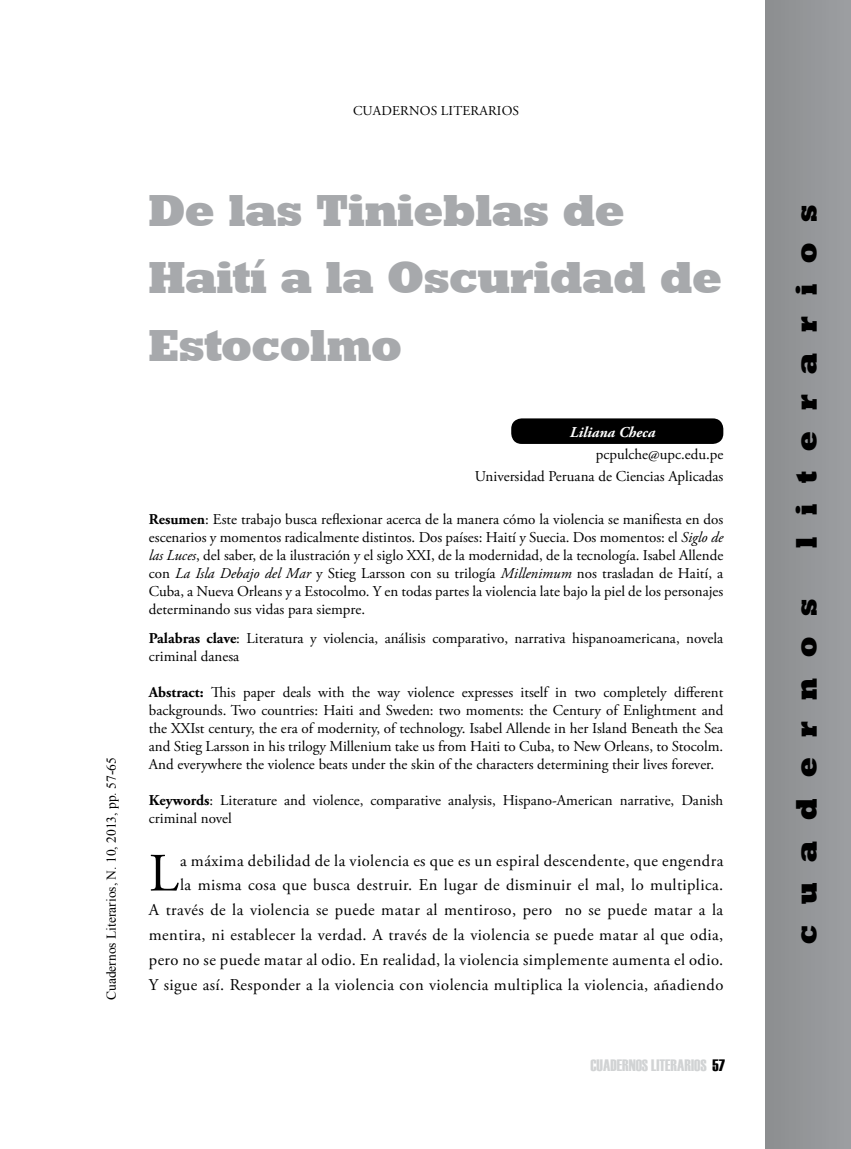
<style>
.page{position:relative;width:851px;height:1149px;background:#fff}
.page>*{position:absolute;margin:0;border:0;box-sizing:border-box;transform-origin:0 0}
.t1{font:53.85px "Adobe Garamond Pro";color:#000}
.t2{font:45px/67.5px "Geometric Slab 712 BT Extra Bold A";color:#a7a9ac}
.t3{font:30px "Geometric Slab 712 BT Extra Bold A";letter-spacing:.7em;color:#000}
.t4{font:16.5px/24.8px "Adobe Garamond Pro";letter-spacing:.02em;color:#000;text-align:right}
.t5{font:16.5px "Haettenschweiler";color:#d1d3d4}
.t6{font:15px/18px "Adobe Garamond Pro";letter-spacing:-.005em;color:#000;text-align:justify}
.t7{font:italic 700 15px "Adobe Garamond Pro";color:#fff}
.t8{font:13.5px "Times New Roman";color:#000}
.t9{font:13.5px "Adobe Garamond Pro";letter-spacing:.015em;color:#000}
.s1{font-weight:700}
.s2{font-style:italic}
.s3{color:#000}
</style>
<div class="page">
<div style="left:511px;top:418px;width:212px;height:26px;background:#000;border-radius:11px"></div>
<div style="left:765px;top:0;width:85px;height:1148px;background:#949699"></div>
<p class="t9" style="left:353px;top:102px;width:168px">CUADERNOS LITERARIOS</p>
<p class="t8" style="left:102px;top:999px;width:244px;rotate:-90deg">Cuadernos Literarios, N. 10, 2013, pp. 57-65</p>
<h2 class="t2" style="left:149px;top:175px;width:574px">De las Tinieblas de<br>Haití a la Oscuridad de<br>Estocolmo</h2>
<p class="t7" style="left:569px;top:424px;width:87px">Liliana Checa</p>
<p class="t6" style="left:475px;top:444px;width:250px;line-height:21.6px;text-align:right">pcpulche@upc.edu.pe<br>Universidad Peruana de Ciencias Aplicadas</p>
<p class="t6" style="left:149px;top:511px;width:576px"><span class="s1">Resumen</span>: Este trabajo busca reflexionar acerca de la manera cómo la violencia se manifiesta en dos escenarios y momentos radicalmente distintos. Dos países: Haití y Suecia. Dos momentos: el <span class="s2">Siglo de las Luces</span>, del saber, de la ilustración y el siglo XXI, de la modernidad, de la tecnología. Isabel Allende con <span class="s2">La Isla Debajo del Mar</span> y Stieg Larsson con su trilogía <span class="s2">Millenimum</span> nos trasladan de Haití, a Cuba, a Nueva Orleans y a Estocolmo. Y en todas partes la violencia late bajo la piel de los personajes determinando sus vidas para siempre.</p>
<p class="t6" style="left:149px;top:629px;width:576px"><span class="s1">Palabras clave</span>: Literatura y violencia, análisis comparativo, narrativa hispanoamericana, novela criminal danesa</p>
<p class="t6" style="left:149px;top:683px;width:576px"><span class="s1">Abstract:</span> This paper deals with the way violence expresses itself in two completely different backgrounds. Two countries: Haiti and Sweden: two moments: the Century of Enlightment and the XXIst century, the era of modernity, of technology. Isabel Allende in her Island Beneath the Sea and Stieg Larsson in his trilogy Millenium take us from Haiti to Cuba, to New Orleans, to Stocolm.<br>And everywhere the violence beats under the skin of the characters determining their lives forever.</p>
<p class="t6" style="left:149px;top:791px;width:576px"><span class="s1">Keywords</span>: Literature and violence, comparative analysis, Hispano-American narrative, Danish criminal novel</p>
<h1 class="t1" style="left:149px;top:840px;width:31px">L</h1>
<p class="t4" style="left:149px;top:848px;width:576px">a máxima debilidad de la violencia es que es un espiral descendente, que engendra<br>la misma cosa que busca destruir. En lugar de disminuir el mal, lo multiplica.<br>A través de la violencia se puede matar al mentiroso, pero no se puede matar a la mentira, ni establecer la verdad. A través de la violencia se puede matar al que odia, pero no se puede matar al odio. En realidad, la violencia simplemente aumenta el odio.<br>Y sigue así. Responder a la violencia con violencia multiplica la violencia, añadiendo</p>
<p class="t5" style="left:590px;top:1054px;width:136px">CUADERNOS LITERARIOS <span class="s3">57</span></p>
<h3 class="t3" style="left:787px;top:547px;width:344px;rotate:-90deg">literarios</h3>
<h3 class="t3" style="left:787px;top:943px;width:346px;rotate:-90deg">cuadernos</h3>
</div>
